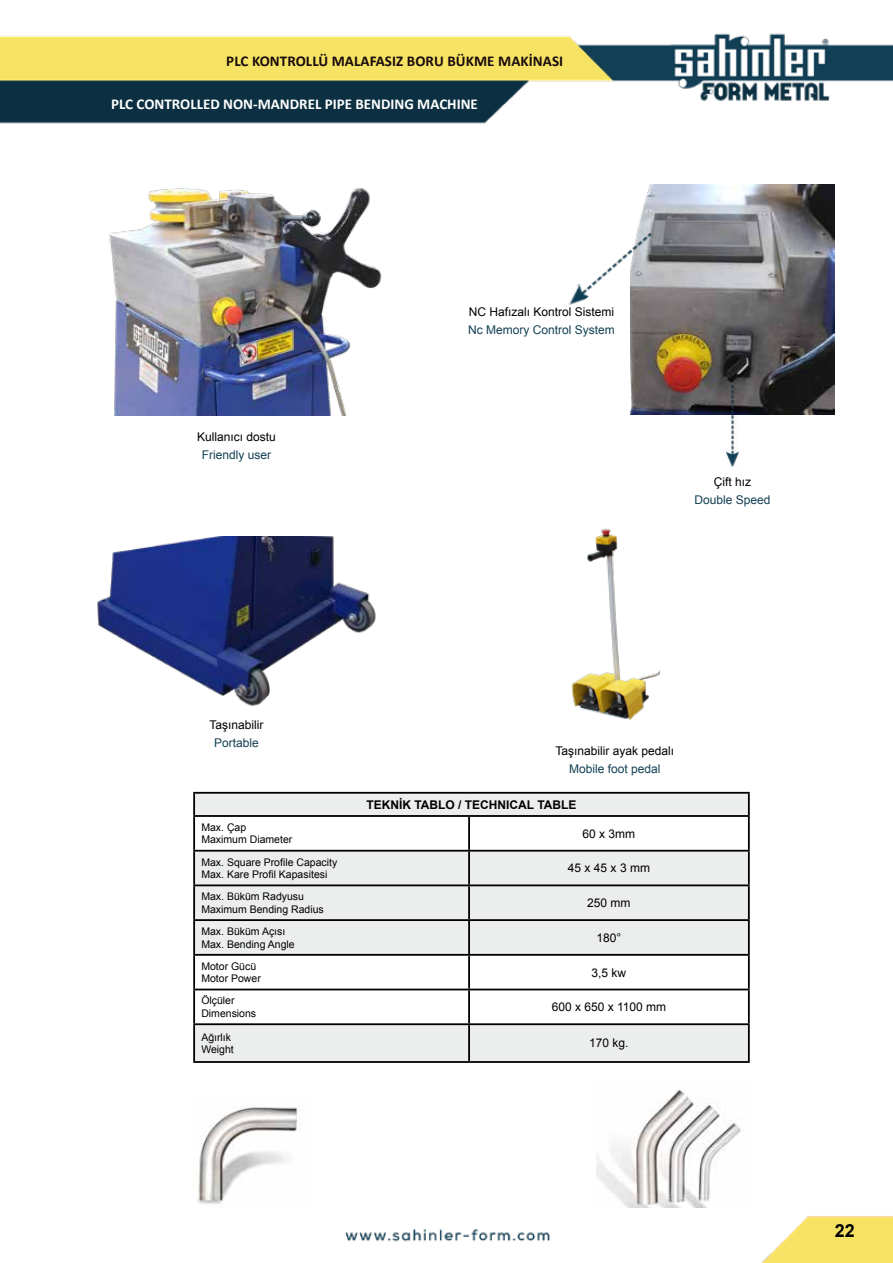
<style>
.page{position:relative;width:893px;height:1263px;background:#fff}
.page>*{position:absolute;margin:0;border:0;box-sizing:border-box;transform-origin:0 0}
.t1{font:700 18px "Arial";color:#000}
.t2{font:700 15px "Calibri";color:#fff}
.t3{font:700 15px "Calibri";letter-spacing:.005em;color:#180a0b}
.t4{font:12px "Arial";color:#000}
.t5{font:12px "Arial";color:#134054}
.t6{font:700 12px "Arial";color:#000}
.t7{font:12px "Arial";letter-spacing:.28em;color:#000}
.t8{font:10.5px/12.6px "Arial";color:#000}
</style>
<div class="page">
<img style="left:0;top:33px;width:893px;height:1230px">
<img style="left:570px;top:511px;width:90px;height:220px">
<div style="left:194px;top:793px;width:555px;height:23px;background:#eceded"></div>
<svg style="left:195px;top:817px;width:553px;height:206px"></svg>
<div style="left:195px;top:851px;width:553px;height:103px;background:#eceded"></div>
<div style="left:195px;top:1025px;width:553px;height:36px;background:#eceded"></div>
<hr style="left:193px;top:792px;width:276px;height:2px;background:#000">
<hr style="left:193px;top:794px;width:2px;height:21px;background:#000">
<hr style="left:469px;top:792px;width:281px;height:2px;background:#000">
<hr style="left:748px;top:794px;width:2px;height:21px;background:#000">
<hr style="left:193px;top:815px;width:276px;height:2px;background:#000">
<hr style="left:193px;top:817px;width:2px;height:33px;background:#000">
<hr style="left:469px;top:815px;width:281px;height:2px;background:#000">
<hr style="left:468px;top:817px;width:2px;height:33px;background:#000">
<hr style="left:748px;top:817px;width:2px;height:33px;background:#000">
<hr style="left:193px;top:850px;width:276px;height:1px;background:#000">
<hr style="left:193px;top:851px;width:2px;height:33px;background:#000">
<hr style="left:469px;top:850px;width:281px;height:1px;background:#000">
<hr style="left:468px;top:851px;width:2px;height:33px;background:#000">
<hr style="left:748px;top:851px;width:2px;height:33px;background:#000">
<hr style="left:193px;top:884px;width:276px;height:2px;background:#000">
<hr style="left:193px;top:886px;width:2px;height:33px;background:#000">
<hr style="left:469px;top:884px;width:281px;height:2px;background:#000">
<hr style="left:468px;top:886px;width:2px;height:33px;background:#000">
<hr style="left:748px;top:886px;width:2px;height:33px;background:#000">
<hr style="left:193px;top:919px;width:276px;height:2px;background:#000">
<hr style="left:193px;top:921px;width:2px;height:33px;background:#000">
<hr style="left:469px;top:919px;width:281px;height:2px;background:#000">
<hr style="left:468px;top:921px;width:2px;height:33px;background:#000">
<hr style="left:748px;top:921px;width:2px;height:33px;background:#000">
<hr style="left:193px;top:954px;width:276px;height:2px;background:#000">
<hr style="left:193px;top:956px;width:2px;height:33px;background:#000">
<hr style="left:469px;top:954px;width:281px;height:2px;background:#000">
<hr style="left:468px;top:956px;width:2px;height:33px;background:#000">
<hr style="left:748px;top:956px;width:2px;height:33px;background:#000">
<hr style="left:193px;top:989px;width:276px;height:1px;background:#000">
<hr style="left:193px;top:990px;width:2px;height:33px;background:#000">
<hr style="left:469px;top:989px;width:281px;height:1px;background:#000">
<hr style="left:468px;top:990px;width:2px;height:33px;background:#000">
<hr style="left:748px;top:990px;width:2px;height:33px;background:#000">
<hr style="left:193px;top:1023px;width:276px;height:2px;background:#000">
<hr style="left:193px;top:1025px;width:2px;height:36px;background:#000">
<hr style="left:469px;top:1023px;width:281px;height:2px;background:#000">
<hr style="left:468px;top:1025px;width:2px;height:36px;background:#000">
<hr style="left:748px;top:1025px;width:2px;height:36px;background:#000">
<hr style="left:193px;top:1061px;width:276px;height:2px;background:#000">
<hr style="left:469px;top:1061px;width:281px;height:2px;background:#000">
<img style="left:60px;top:186px;width:353px;height:229px">
<img style="left:95px;top:537px;width:283px;height:171px">
<img style="left:193px;top:1098px;width:115px;height:109px">
<img style="left:597px;top:1083px;width:153px;height:124px">
<img style="left:631px;top:184px;width:203px;height:230px">
<img style="left:726px;top:385px;width:13px;height:82px">
<img style="left:562px;top:226px;width:93px;height:84px">
<h2 class="t3" style="left:226px;top:51px;width:338px">PLC KONTROLLÜ MALAFASIZ BORU BÜKME MAKİNASI</h2>
<h2 class="t2" style="left:111px;top:94px;width:368px">PLC CONTROLLED NON-MANDREL PIPE BENDING MACHINE</h2>
<p class="t4" style="left:197px;top:429px;width:80px">Kullanıcı dostu</p>
<p class="t5" style="left:202px;top:447px;width:71px">Friendly user</p>
<p class="t4" style="left:469px;top:304px;width:147px">NC Hafızalı Kontrol Sistemi</p>
<p class="t5" style="left:468px;top:322px;width:148px">Nc Memory Control System</p>
<p class="t4" style="left:714px;top:473px;width:39px">Çift hız</p>
<p class="t5" style="left:694px;top:491px;width:78px">Double Speed</p>
<p class="t4" style="left:209px;top:716px;width:56px">Taşınabilir</p>
<p class="t5" style="left:214px;top:734px;width:46px">Portable</p>
<p class="t4" style="left:555px;top:742px;width:120px">Taşınabilir ayak pedalı</p>
<p class="t5" style="left:569px;top:760px;width:93px">Mobile foot pedal</p>
<p class="t6" style="left:366px;top:796px;width:211px">TEKNİK TABLO / TECHNICAL TABLE</p>
<p class="t8" style="left:201px;top:821px;width:93px">Max. Çap<br>Maximum Diameter</p>
<p class="t4" style="left:583px;top:825px;width:54px">60 x 3mm</p>
<p class="t8" style="left:201px;top:855px;width:137px">Max. Square Profile Capacity<br>Max. Kare Profil Kapasitesi</p>
<p class="t7" style="left:568px;top:860px;width:84px">45x45x3mm</p>
<p class="t8" style="left:201px;top:890px;width:124px">Max. Büküm Radyusu<br>Maximum Bending Radius</p>
<p class="t4" style="left:587px;top:895px;width:45px">250 mm</p>
<p class="t8" style="left:201px;top:925px;width:95px">Max. Büküm Açısı<br>Max. Bending Angle</p>
<p class="t4" style="left:597px;top:929px;width:26px">180°</p>
<p class="t8" style="left:201px;top:960px;width:61px">Motor Gücü<br>Motor Power</p>
<p class="t4" style="left:592px;top:964px;width:36px">3,5 kw</p>
<p class="t8" style="left:201px;top:994px;width:56px">Ölçüler<br>Dimensions</p>
<p class="t4" style="left:552px;top:999px;width:116px">600 x 650 x 1100 mm</p>
<p class="t8" style="left:201px;top:1030px;width:34px">Ağırlık<br>Weight</p>
<p class="t4" style="left:589px;top:1035px;width:41px">170 kg.</p>
<h1 class="t1" style="left:835px;top:1217px;width:22px">22</h1>
</div>
